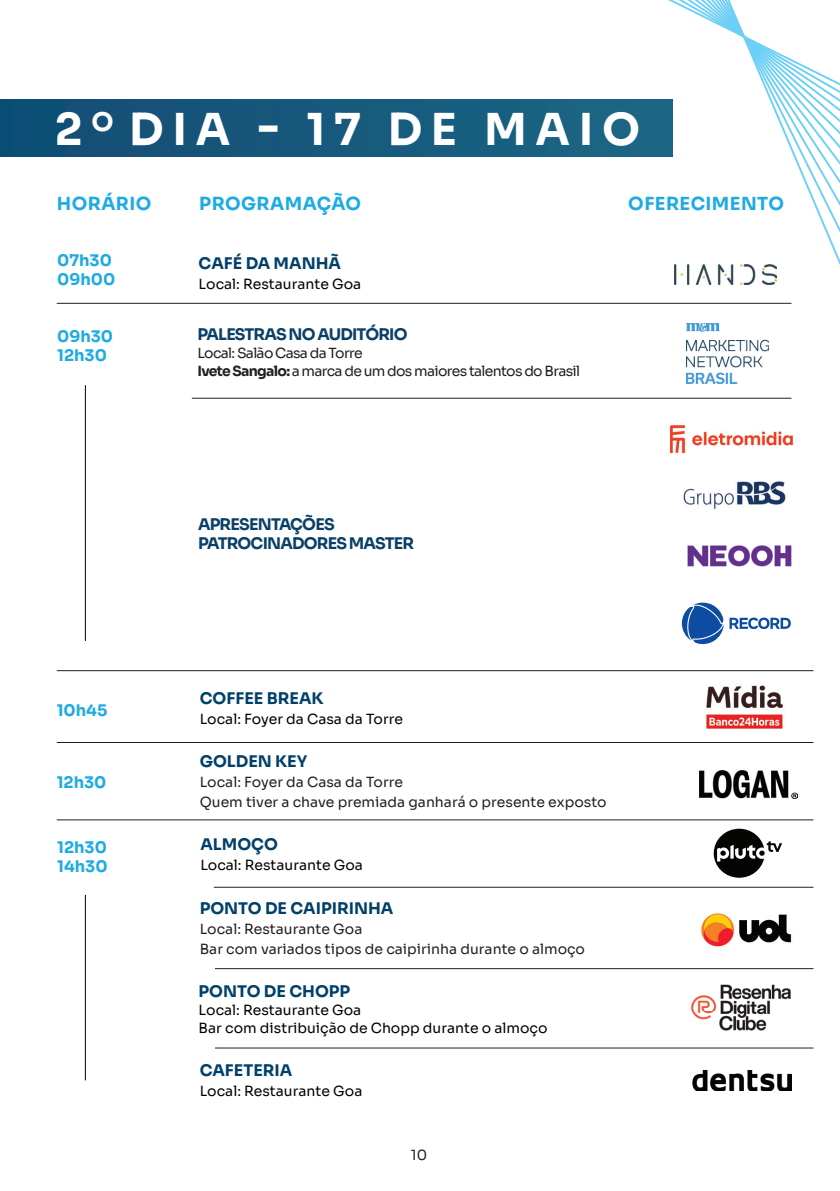
<style>
.page{position:relative;width:840px;height:1191px;background:#fff}
.page>*{position:absolute;margin:0;border:0;box-sizing:border-box;transform-origin:0 0}
.t1{font:700 44px "Sora";letter-spacing:.2em;color:#fff}
.t2{font:700 18px "Sora";letter-spacing:.025em;color:#1eaae2}
.t3{font:700 16px "Sora";color:#004069}
.t4{font:700 16px/19.2px "Sora";letter-spacing:-.05em;color:#0a4068}
.t5{font:700 16px/19.2px "Sora";color:#1eaae2}
.t6{font:14px/18px "Sora";color:#000}
.t7{font:14px/20px "Sora";color:#231f20}
.t8{font:14px/18px "Sora";letter-spacing:-.05em;color:#231f20}
.s1{font-weight:700}
</style>
<div class="page">
<img style="left:0;top:100px;width:667px;height:57px">
<hr style="left:57px;top:819px;width:756px;height:1px;background:#231f20">
<hr style="left:214px;top:887px;width:599px;height:1px;background:#231f20">
<hr style="left:192px;top:398px;width:599px;height:1px;background:#231f20">
<img style="left:706px;top:685px;width:77px;height:44px">
<img style="left:686px;top:323px;width:82px;height:61px">
<img style="left:699px;top:770px;width:97px;height:28px">
<img style="left:701px;top:913px;width:91px;height:34px">
<img style="left:690px;top:984px;width:101px;height:47px">
<svg style="left:713px;top:828px;width:68px;height:49px"></svg>
<img style="left:674px;top:265px;width:102px;height:19px">
<hr style="left:215px;top:1047px;width:598px;height:1px;background:#231f20">
<hr style="left:57px;top:670px;width:756px;height:1px;background:#231f20">
<hr style="left:215px;top:968px;width:598px;height:1px;background:#231f20">
<hr style="left:57px;top:303px;width:734px;height:1px;background:#231f20">
<hr style="left:57px;top:742px;width:756px;height:1px;background:#231f20">
<svg style="left:667px;top:0;width:172px;height:265px"></svg>
<img style="left:683px;top:481px;width:103px;height:29px">
<hr style="left:85px;top:895px;width:1px;height:185px;background:#000">
<hr style="left:85px;top:385px;width:1px;height:256px;background:#000">
<img style="left:692px;top:1070px;width:98px;height:20px">
<img style="left:669px;top:425px;width:125px;height:29px">
<svg style="left:729px;top:617px;width:61px;height:12px"></svg>
<svg style="left:681px;top:602px;width:42px;height:43px"></svg>
<img style="left:687px;top:545px;width:105px;height:22px">
<h1 class="t1" style="left:55px;top:93px;width:586px">2 <sup>O</sup> DIA - 17 DE MAIO</h1>
<p class="t2" style="left:57px;top:189px;width:96px">HORÁRIO</p>
<p class="t2" style="left:199px;top:189px;width:163px">PROGRAMAÇÃO</p>
<p class="t2" style="left:628px;top:189px;width:157px">OFERECIMENTO</p>
<p class="t5" style="left:57px;top:249px;width:60px">07h30<br>09h00</p>
<p class="t5" style="left:57px;top:325px;width:57px">09h30<br>12h30</p>
<p class="t5" style="left:57px;top:699px;width:52px">10h45</p>
<p class="t5" style="left:57px;top:771px;width:51px">12h30</p>
<p class="t5" style="left:57px;top:836px;width:52px">12h30<br>14h30</p>
<p class="t3" style="left:198px;top:250px;width:144px">CAFÉ DA MANHÃ</p>
<p class="t6" style="left:198px;top:273px;width:164px">Local: Restaurante Goa</p>
<p class="t4" style="left:197px;top:323px;width:211px">PALESTRAS NO AUDITÓRIO</p>
<p class="t8" style="left:197px;top:342px;width:384px">Local: Salão Casa da Torre<br><span class="s1">Ivete Sangalo:</span> a marca de um dos maiores talentos do Brasil</p>
<p class="t4" style="left:198px;top:513px;width:218px">APRESENTAÇÕES<br>PATROCINADORES MASTER</p>
<p class="t3" style="left:200px;top:685px;width:125px">COFFEE BREAK</p>
<p class="t6" style="left:200px;top:709px;width:205px">Local: Foyer da Casa da Torre</p>
<p class="t3" style="left:200px;top:748px;width:109px">GOLDEN KEY</p>
<p class="t7" style="left:200px;top:771px;width:408px">Local: Foyer da Casa da Torre<br>Quem tiver a chave premiada ganhará o presente exposto</p>
<p class="t3" style="left:200px;top:830px;width:79px">ALMOÇO</p>
<p class="t6" style="left:200px;top:854px;width:164px">Local: Restaurante Goa</p>
<p class="t3" style="left:200px;top:895px;width:195px">PONTO DE CAIPIRINHA</p>
<p class="t7" style="left:200px;top:917px;width:386px">Local: Restaurante Goa<br>Bar com variados tipos de caipirinha durante o almoço</p>
<p class="t3" style="left:198px;top:977px;width:153px">PONTO DE CHOPP</p>
<p class="t6" style="left:198px;top:999px;width:350px">Local: Restaurante Goa<br>Bar com distribuição de Chopp durante o almoço</p>
<p class="t3" style="left:200px;top:1057px;width:94px">CAFETERIA</p>
<p class="t6" style="left:200px;top:1080px;width:164px">Local: Restaurante Goa</p>
<p class="t7" style="left:410px;top:1144px;width:18px">10</p>
</div>
